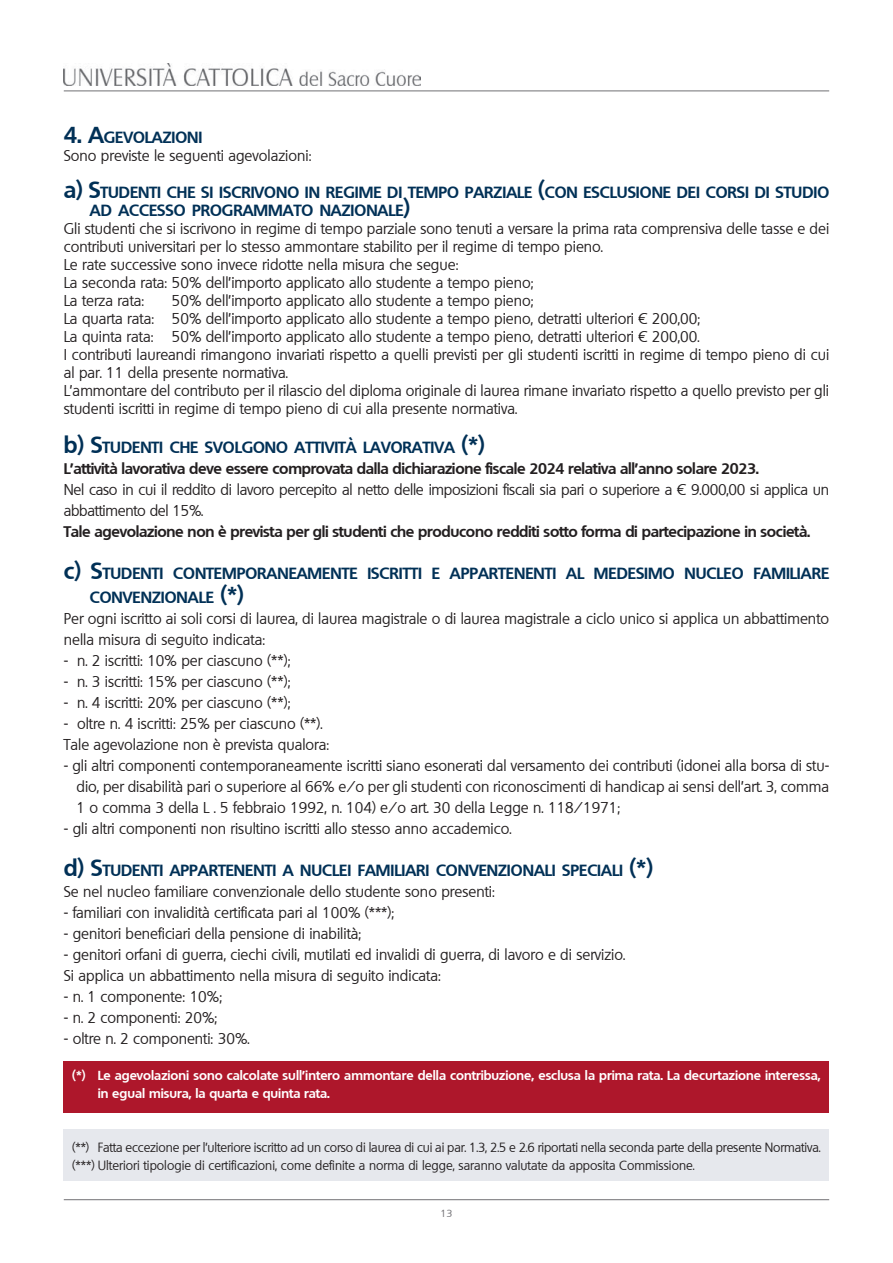
<style>
.page{position:relative;width:893px;height:1263px;background:#fff}
.page>*{position:absolute;margin:0;border:0;box-sizing:border-box;transform-origin:0 0}
.t1{font:700 15.75px "Quebec";color:#003056}
.t2{font:15px/18px "Quebec";color:#231f20}
.t3{font:700 15px "Quebec";letter-spacing:-.02em;color:#231f20}
.t4{font:15px/21px "Quebec";letter-spacing:-.02em;color:#231f20}
.t5{font:12.75px "Quebec";letter-spacing:-.01em;color:#231f20}
.t6{font:700 12.75px/17.2px "Quebec";color:#fff}
.t7{font:9.9px "Quebec";color:#717074;scale:1.06 1}
.s1{font-size:22.5px}
</style>
<div class="page">
<hr style="left:64px;top:1199px;width:765px;height:1px;background:#717074">
<hr style="left:64px;top:91px;width:765px;height:1px;background:#717074">
<img style="left:64px;top:64px;width:357px;height:21px">
<div style="left:64px;top:1129px;width:765px;height:51px;background:#e6e8ed"></div>
<div style="left:64px;top:1061px;width:765px;height:51px;background:#ae172b"></div>
<p class="t1" style="left:64px;top:127px;width:139px"><span class="s1">4. A</span>GEVOLAZIONI</p>
<p class="t2" style="left:64px;top:147px;width:249px">Sono previste le seguenti agevolazioni:</p>
<p class="t1" style="left:64px;top:182px;width:767px"><span class="s1">a)</span> <span class="s1">S</span>TUDENTI CHE SI ISCRIVONO IN REGIME DI TEMPO PARZIALE <span class="s1">(</span>CON ESCLUSIONE DEI CORSI DI STUDIO</p>
<p class="t1" style="left:90px;top:200px;width:322px">AD ACCESSO PROGRAMMATO NAZIONALE<span class="s1">)</span></p>
<p class="t2" style="left:64px;top:220px;width:767px">Gli studenti che si iscrivono in regime di tempo parziale sono tenuti a versare la prima rata comprensiva delle tasse e dei contributi universitari per lo stesso ammontare stabilito per il regime di tempo pieno.</p>
<p class="t2" style="left:64px;top:256px;width:396px">Le rate successive sono invece ridotte nella misura che segue:</p>
<p class="t2" style="left:64px;top:274px;width:471px">La seconda rata: 50% dell’importo applicato allo studente a tempo pieno;</p>
<p class="t2" style="left:64px;top:292px;width:82px">La terza rata:</p>
<p class="t2" style="left:172px;top:292px;width:363px">50% dell’importo applicato allo studente a tempo pieno;</p>
<p class="t2" style="left:64px;top:310px;width:638px">La quarta rata: 50% dell’importo applicato allo studente a tempo pieno, detratti ulteriori € 200,00;</p>
<p class="t2" style="left:64px;top:328px;width:637px">La quinta rata: 50% dell’importo applicato allo studente a tempo pieno, detratti ulteriori € 200,00.</p>
<p class="t2" style="left:64px;top:346px;width:767px">I contributi laureandi rimangono invariati rispetto a quelli previsti per gli studenti iscritti in regime di tempo pieno di cui al par. 11 della presente normativa.</p>
<p class="t2" style="left:64px;top:382px;width:767px">L’ammontare del contributo per il rilascio del diploma originale di laurea rimane invariato rispetto a quello previsto per gli studenti iscritti in regime di tempo pieno di cui alla presente normativa.</p>
<p class="t1" style="left:64px;top:437px;width:423px"><span class="s1">b)</span> <span class="s1">S</span>TUDENTI CHE SVOLGONO ATTIVITÀ LAVORATIVA <span class="s1">(*)</span></p>
<p class="t3" style="left:64px;top:459px;width:696px">L’attività lavorativa deve essere comprovata dalla dichiarazione fiscale 2024 relativa all’anno solare 2023.</p>
<p class="t4" style="left:64px;top:479px;width:767px">Nel caso in cui il reddito di lavoro percepito al netto delle imposizioni fiscali sia pari o superiore a € 9.000,00 si applica un abbattimento del 15%.</p>
<p class="t3" style="left:64px;top:522px;width:748px">Tale agevolazione non è prevista per gli studenti che producono redditi sotto forma di partecipazione in società.</p>
<p class="t1" style="left:64px;top:563px;width:767px"><span class="s1">c)</span> <span class="s1">S</span>TUDENTI CONTEMPORANEAMENTE ISCRITTI E APPARTENENTI AL MEDESI MO NUCLEO FAMILIARE</p>
<p class="t1" style="left:90px;top:587px;width:156px">CONVENZIONALE <span class="s1">(*)</span></p>
<p class="t2" style="left:64px;top:608px;width:767px;line-height:21px">Per ogni iscritto ai soli corsi di laurea, di laurea magistrale o di laurea magistrale a ciclo unico si applica un abbattimento nella misura di seguito indicata:</p>
<p class="t2" style="left:64px;top:652px;width:228px">- n. 2 iscritti: 10% per ciascuno (**);</p>
<p class="t2" style="left:64px;top:673px;width:228px">- n. 3 iscritti: 15% per ciascuno (**);</p>
<p class="t2" style="left:64px;top:694px;width:228px">- n. 4 iscritti: 20% per ciascuno (**);</p>
<p class="t2" style="left:64px;top:715px;width:260px">- oltre n. 4 iscritti: 25% per ciascuno (**).</p>
<p class="t2" style="left:64px;top:736px;width:267px">Tale agevolazione non è prevista qualora:</p>
<p class="t2" style="left:77px;top:755px;width:754px;line-height:21px;text-align:justify;text-indent:-13px">- gli altri componenti contemporaneamente iscritti siano esonerati dal versamento dei contributi (idonei alla borsa di stu&shy;dio, per disabilità pari o superiore al 66% e/o per gli studenti con riconoscimenti di handicap ai sensi dell’art. 3, comma 1 o comma 3 della L . 5 febbraio 1992, n. 104) e/o art. 30 della Legge n. 118/1971;</p>
<p class="t2" style="left:64px;top:820px;width:449px">- gli altri componenti non risultino iscritti allo stesso anno accademico.</p>
<p class="t1" style="left:64px;top:860px;width:591px"><span class="s1">d)</span> <span class="s1">S</span>TUDENTI APPARTENENTI A NUCLEI FAMILIARI CONVENZIONALI SPECIALI <span class="s1">(*)</span></p>
<p class="t2" style="left:64px;top:883px;width:433px">Se nel nucleo familiare convenzionale dello studente sono presenti:</p>
<p class="t2" style="left:64px;top:904px;width:332px">- familiari con invalidità certificata pari al 100% (***);</p>
<p class="t2" style="left:64px;top:925px;width:299px">- genitori beneficiari della pensione di inabilità;</p>
<p class="t2" style="left:64px;top:946px;width:563px">- genitori orfani di guerra, ciechi civili, mutilati ed invalidi di guerra, di lavoro e di servizio.</p>
<p class="t2" style="left:64px;top:967px;width:379px">Si applica un abbattimento nella misura di seguito indicata:</p>
<p class="t2" style="left:64px;top:988px;width:160px">- n. 1 componente: 10%;</p>
<p class="t2" style="left:64px;top:1009px;width:155px">- n. 2 componenti: 20%;</p>
<p class="t2" style="left:64px;top:1030px;width:187px">- oltre n. 2 componenti: 30%.</p>
<p class="t6" style="left:98px;top:1067px;width:724px;text-indent:-26px">(*) Le agevolazioni sono calcolate sull’intero ammontare della contribuzione, esclusa la prima rata. La decurtazione interessa, in egual misura, la quarta e quinta rata.</p>
<p class="t5" style="left:72px;top:1140px;width:750px">(**) Fatta eccezione per l’ulteriore iscritto ad un corso di laurea di cui ai par. 1.3, 2.5 e 2.6 riportati nella seconda parte della presente Normativa.</p>
<p class="t5" style="left:72px;top:1157px;width:624px">(***) Ulteriori tipologie di certificazioni, come definite a norma di legge, saranno valutate da apposita Commissione.</p>
<p class="t7" style="left:440px;top:1207px;width:13px">13</p>
</div>
